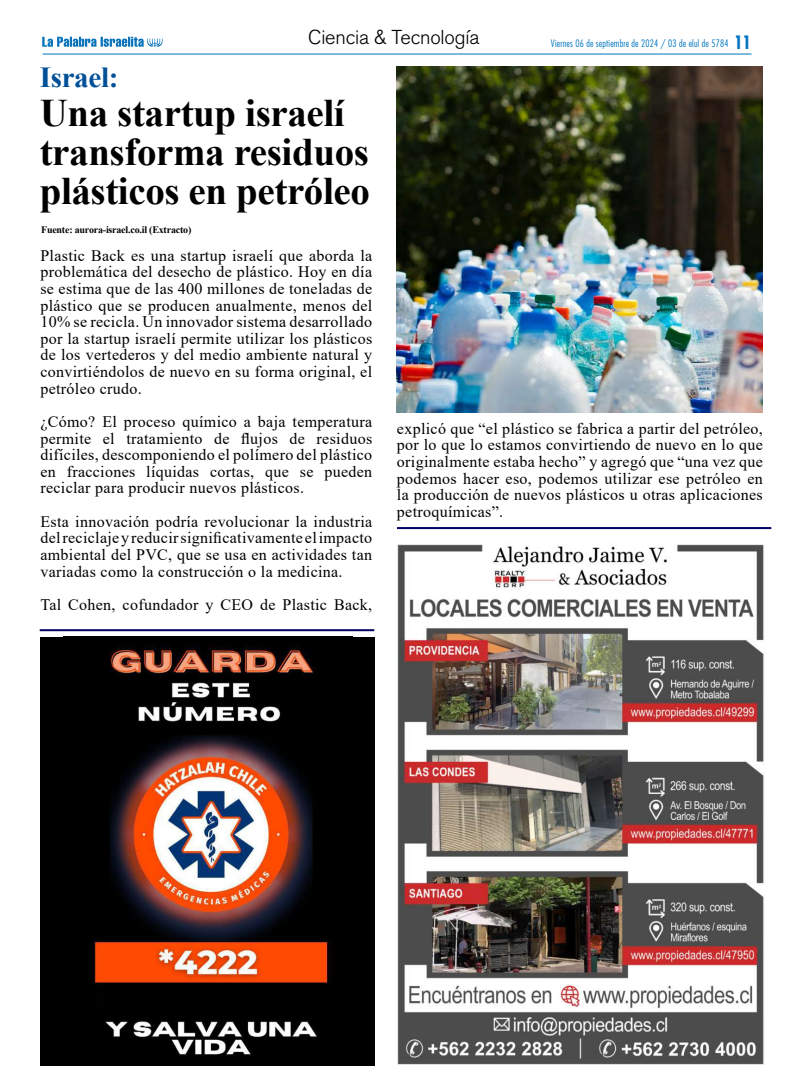
<style>
.page{position:relative;width:794px;height:1078px;background:#fff}
.page>*{position:absolute;margin:0;border:0;box-sizing:border-box;transform-origin:0 0}
.t1{font:700 39px/39px "Times New Roman";letter-spacing:-.01em;color:#000}
.t2{font:700 29px "Times New Roman";letter-spacing:-.01em;color:#005098}
.t3{font:300 20px "Akzidenz Grotesk BQ";letter-spacing:-.01em;color:#000}
.t4{font:16px/16.6px "Times New Roman";letter-spacing:.02em;color:#000;text-align:justify}
.t5{font:300 condensed 10px "Futura Std";letter-spacing:.02em;color:#0075bf}
.t6{font:700 10px "Times New Roman";letter-spacing:-.02em;color:#000}
.s1{font-weight:700;font-size:18px}
</style>
<div class="page">
<hr style="left:43px;top:53px;width:708px;height:1px;background:#0075bf">
<svg style="left:42px;top:37px;width:120px;height:10px"></svg>
<img style="left:397px;top:544px;width:367px;height:520px">
<hr style="left:397px;top:527px;width:374px;height:2px;background:#000062">
<hr style="left:40px;top:629px;width:334px;height:2px;background:#000062">
<div style="left:40px;top:636px;width:334px;height:428px;background:#000"></div>
<img style="left:94px;top:644px;width:237px;height:412px">
<img style="left:397px;top:67px;width:366px;height:345px">
<p class="t3" style="left:308px;top:26px;width:173px">Ciencia &amp; Tecnología</p>
<p class="t5" style="left:551px;top:37px;width:202px">Viernes 06 de septiembre de 2024 / 03 de elul de 5784 <span class="s1">11</span></p>
<h2 class="t2" style="left:40px;top:56px;width:80px">Israel:</h2>
<h1 class="t1" style="left:40px;top:92px;width:332px">Una startup israelí transforma residuos plásticos en petróleo</h1>
<p class="t6" style="left:41px;top:222px;width:152px">Fuente: aurora-israel.co.il (Extracto)</p>
<p class="t4" style="left:40px;top:246px;width:333px">Plastic Back es una startup israelí que aborda la problemática del desecho de plástico. Hoy en día se estima que de las 400 millones de toneladas de plástico que se producen anualmente, menos del 10% se recicla. Un innovador sistema desarrollado por la startup israelí permite utilizar los plásticos de los vertederos y del medio ambiente natural y convirtiéndolos de nuevo en su forma original, el petróleo crudo.</p>
<p class="t4" style="left:40px;top:412px;width:333px">¿Cómo? El proceso químico a baja temperatura permite el tratamiento de flujos de residuos difíciles, descomponiendo el polímero del plástico en fracciones líquidas cortas, que se pueden reciclar para producir nuevos plásticos.</p>
<p class="t4" style="left:40px;top:512px;width:333px">Esta innovación podría revolucionar la industria del reciclaje y reducir significativamente el impacto ambiental del PVC, que se usa en actividades tan variadas como la construcción o la medicina.</p>
<p class="t4" style="left:40px;top:595px;width:333px">Tal Cohen, cofundador y CEO de Plastic Back,</p>
<p class="t4" style="left:397px;top:419px;width:367px">explicó que “el plástico se fabrica a partir del petróleo, por lo que lo estamos convirtiendo de nuevo en lo que originalmente estaba hecho” y agregó que “una vez que podemos hacer eso, podemos utilizar ese petróleo en la producción de nuevos plásticos u otras aplicaciones petroquímicas”.</p>
</div>
